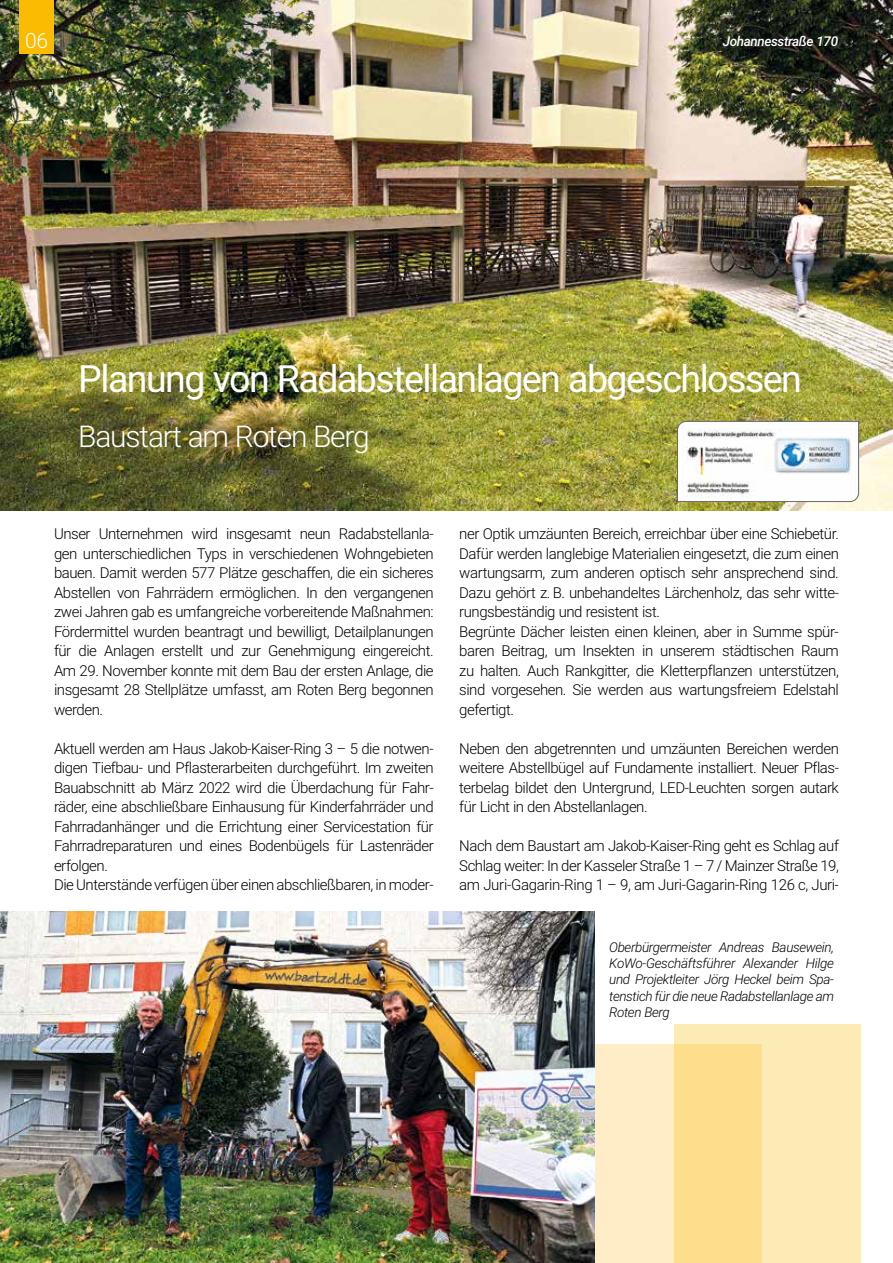
<style>
.page{position:relative;width:893px;height:1263px;background:#fff}
.page>*{position:absolute;margin:0;border:0;box-sizing:border-box;transform-origin:0 0}
.t1{font:37.5px "Roboto";letter-spacing:-.04em;color:#fff}
.t2{font:300 30px "Roboto";letter-spacing:-.04em;color:#fff}
.t3{font:300 21px "Roboto";color:#fff}
.t4{font:300 15px/19.5px "Roboto";letter-spacing:-.03em;color:#000;text-align:justify}
.t5{font:italic 300 13.5px/16.2px "Roboto";letter-spacing:-.03em;color:#000;text-align:justify}
.t6{font:italic 500 13.5px "Roboto";letter-spacing:-.03em;color:#fff}
</style>
<div class="page">
<div style="left:563px;top:1044px;width:199px;height:219px;background:#feedc6"></div>
<img style="left:0;top:0;width:893px;height:511px">
<div style="left:19px;top:0;width:34px;height:53px;background:#fabb00"></div>
<img style="left:0;top:911px;width:594px;height:352px">
<svg style="left:674px;top:1024px;width:186px;height:239px;background:#fce5a4"></svg>
<svg style="left:677px;top:421px;width:182px;height:81px"></svg>
<h3 class="t3" style="left:25px;top:26px;width:25px">06</h3>
<p class="t6" style="left:723px;top:31px;width:117px">Johannesstraße 170</p>
<h1 class="t1" style="left:78px;top:352px;width:725px">Planung von Radabstellanlagen abgeschlossen</h1>
<h2 class="t2" style="left:78px;top:416px;width:293px">Baustart am Roten Berg</h2>
<p class="t4" style="left:54px;top:524px;width:381px">Unser Unternehmen wird insgesamt neun Radabstellanla&shy;gen unterschiedlichen Typs in verschiedenen Wohngebieten bauen. Damit werden 577 Plätze geschaffen, die ein sicheres Abstellen von Fahrrädern ermöglichen. In den vergangenen zwei Jahren gab es umfangreiche vorbereitende Maßnahmen:<br>Fördermittel wurden beantragt und bewilligt, Detailplanungen für die Anlagen erstellt und zur Genehmigung eingereicht.<br>Am 29. November konnte mit dem Bau der ersten Anlage, die insgesamt 28 Stellplätze umfasst, am Roten Berg begonnen werden.</p>
<p class="t4" style="left:54px;top:738px;width:381px;text-align:left">Aktuell werden am Haus Jakob-Kaiser-Ring 3 – 5 die notwen&shy;digen Tiefbau- und Pflasterarbeiten durchgeführt. Im zweiten Bauabschnitt ab März 2022 wird die Überdachung für Fahr&shy;räder, eine abschließbare Einhausung für Kinderfahrräder und Fahrradanhänger und die Errichtung einer Servicestation für Fahrradreparaturen und eines Bodenbügels für Lastenräder erfolgen.<br>Die Unterstände verfügen über einen abschließbaren, in moder-</p>
<p class="t4" style="left:459px;top:524px;width:381px;text-align:left">ner Optik umzäunten Bereich, erreichbar über eine Schiebetür.<br>Dafür werden langlebige Materialien eingesetzt, die zum einen wartungsarm, zum anderen optisch sehr ansprechend sind.<br>Dazu gehört z. B. unbehandeltes Lärchenholz, das sehr witte&shy;rungsbeständig und resistent ist.<br>Begrünte Dächer leisten einen kleinen, aber in Summe spür&shy;baren Beitrag, um Insekten in unserem städtischen Raum zu halten. Auch Rankgitter, die Kletterpflanzen unterstützen, sind vorgesehen. Sie werden aus wartungsfreiem Edelstahl gefertigt.</p>
<p class="t4" style="left:459px;top:738px;width:381px">Neben den abgetrennten und umzäunten Bereichen werden weitere Abstellbügel auf Fundamente installiert. Neuer Pflas&shy;terbelag bildet den Untergrund, LED-Leuchten sorgen autark für Licht in den Abstellanlagen.</p>
<p class="t4" style="left:459px;top:836px;width:381px">Nach dem Baustart am Jakob-Kaiser-Ring geht es Schlag auf Schlag weiter: In der Kasseler Straße 1 – 7 / Mainzer Straße 19, am Juri-Gagarin-Ring 1 – 9, am Juri-Gagarin-Ring 126 c, Juri-</p>
<p class="t5" style="left:609px;top:939px;width:226px">Oberbürgermeister Andreas Bausewein, KoWo-Geschäftsführer Alexander Hilge und Projektleiter Jörg Heckel beim Spa&shy;tenstich für die neue Radabstellanlage am Roten Berg</p>
</div>
